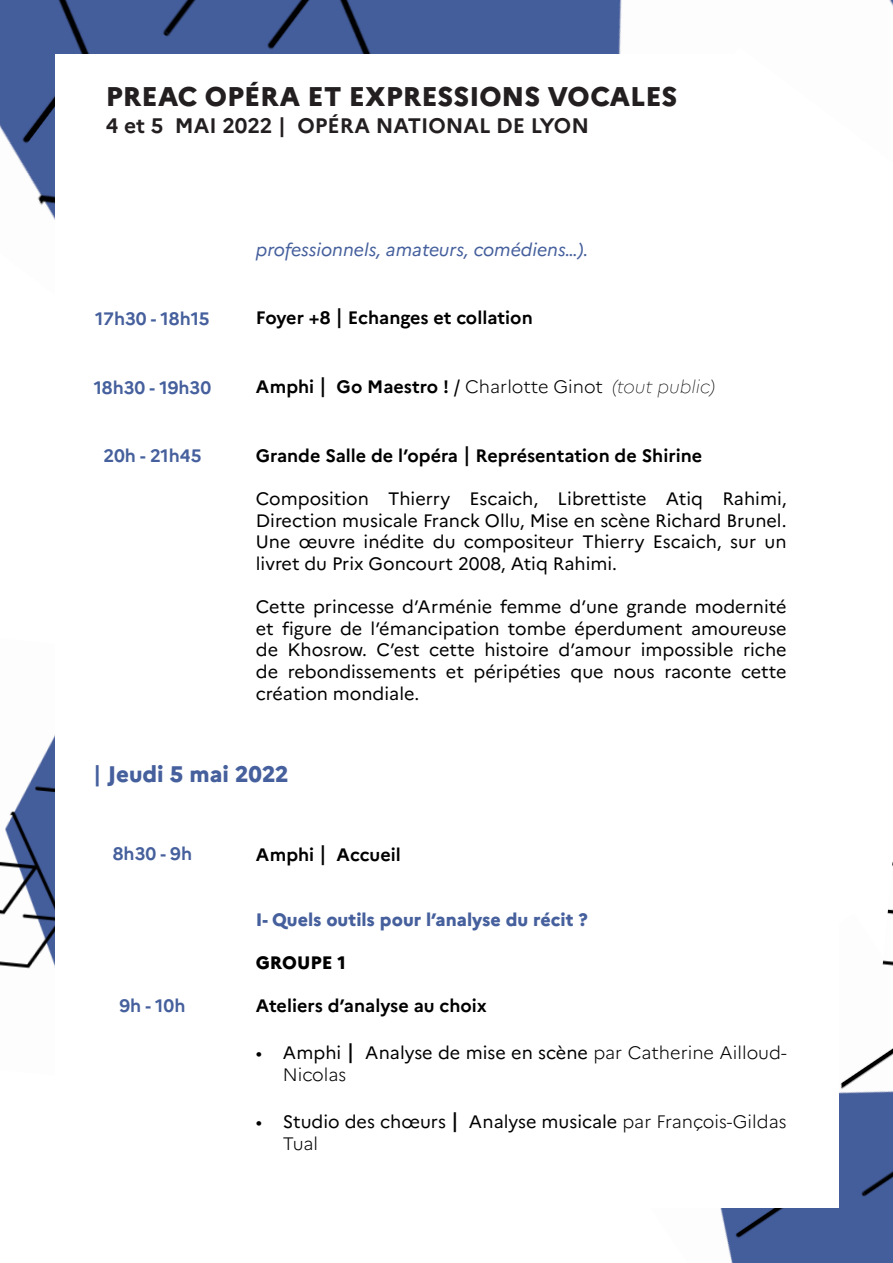
<style>
.page{position:relative;width:893px;height:1263px;background:#fff}
.page>*{position:absolute;margin:0;border:0;box-sizing:border-box;transform-origin:0 0}
.t1{font:800 27px "Marianne";color:#231f20}
.t2{font:800 22.5px "Marianne";color:#46609d}
.t3{font:700 21px "Marianne";color:#231f20}
.t4{font:18px/21.6px "Marianne";color:#000;text-align:justify}
.t5{font:700 18px "Marianne";color:#000}
.t6{font:300 18px/21.6px "Marianne";color:#000}
.t7{font:700 18px "Marianne";color:#46609d}
.t8{font:italic 18px "Marianne";color:#46609d}
.t9{font:800 18px "Marianne";color:#46609d}
.t10{font:800 18px "Marianne";color:#000}
.s1{font-weight:500;font-size:21px}
.s2{font-weight:400}
.s3{font-weight:300}
.s4{font-weight:100;font-style:italic}
.s5{font-weight:700}
</style>
<div class="page">
<img style="left:0;top:0;width:622px;height:220px">
<img style="left:0;top:734px;width:55px;height:235px">
<img style="left:720px;top:1060px;width:173px;height:203px">
<img style="left:875px;top:862px;width:18px;height:216px">
<div style="left:55px;top:55px;width:783px;height:1153px;background:#fff"></div>
<p class="t1" style="left:106px;top:76px;width:573px">PREAC OPÉRA ET EXPRESSIONS VOCALES</p>
<p class="t3" style="left:106px;top:110px;width:485px">4 et 5 MAI 2022 | OPÉRA NATIONAL DE LYON</p>
<p class="t8" style="left:256px;top:235px;width:334px">professionnels, amateurs, comédiens…).</p>
<p class="t7" style="left:95px;top:304px;width:116px">17h30 - 18h15</p>
<p class="t5" style="left:256px;top:304px;width:278px">Foyer +8 <span class="s1">|</span> Echanges et collation</p>
<p class="t7" style="left:94px;top:374px;width:119px">18h30 - 19h30</p>
<p class="t5" style="left:256px;top:373px;width:460px">Amphi <span class="s1">|</span> Go Maestro ! <span class="s2">/</span> <span class="s3">Charlotte Ginot</span> <span class="s4">(tout public)</span></p>
<p class="t7" style="left:103px;top:442px;width:100px">20h - 21h45</p>
<p class="t5" style="left:256px;top:442px;width:448px">Grande Salle de l’opéra <span class="s1">|</span> Représentation de Shirine</p>
<p class="t4" style="left:256px;top:486px;width:532px">Composition Thierry Escaich, Librettiste Atiq Rahimi, Direction musicale Franck Ollu, Mise en scène Richard Brunel.<br>Une œuvre inédite du compositeur Thierry Escaich, sur un livret du Prix Goncourt 2008, Atiq Rahimi.</p>
<p class="t4" style="left:256px;top:594px;width:532px">Cette princesse d’Arménie femme d’une grande modernité et figure de l’émancipation tombe éperdument amoureuse de Khosrow. C’est cette histoire d’amour impossible riche de rebondissements et péripéties que nous raconte cette création mondiale.</p>
<p class="t2" style="left:93px;top:757px;width:197px"><span class="s5">|</span> Jeudi 5 mai 2022</p>
<p class="t7" style="left:113px;top:840px;width:81px">8h30 - 9h</p>
<p class="t7" style="left:119px;top:991px;width:68px">9h - 10h</p>
<p class="t5" style="left:256px;top:841px;width:147px">Amphi <span class="s1">|</span> Accueil</p>
<p class="t9" style="left:256px;top:905px;width:333px">I- Quels outils pour l’analyse du récit ?</p>
<p class="t10" style="left:256px;top:949px;width:91px">GROUPE 1</p>
<p class="t5" style="left:256px;top:992px;width:233px">Ateliers d’analyse au choix</p>
<p class="t6" style="left:283px;top:1041px;width:505px;text-indent:-27px"><span class="s2">• Amphi</span> <span class="s1">|</span> <span class="s2">Analyse de mise en scène</span> par Catherine Ailloud-<br>Nicolas</p>
<p class="t4" style="left:283px;top:1109px;width:505px;text-indent:-27px">• Studio des chœurs <span class="s1">|</span> Analyse musicale <span class="s3">par François-Gildas<br>Tual</span></p>
</div>
